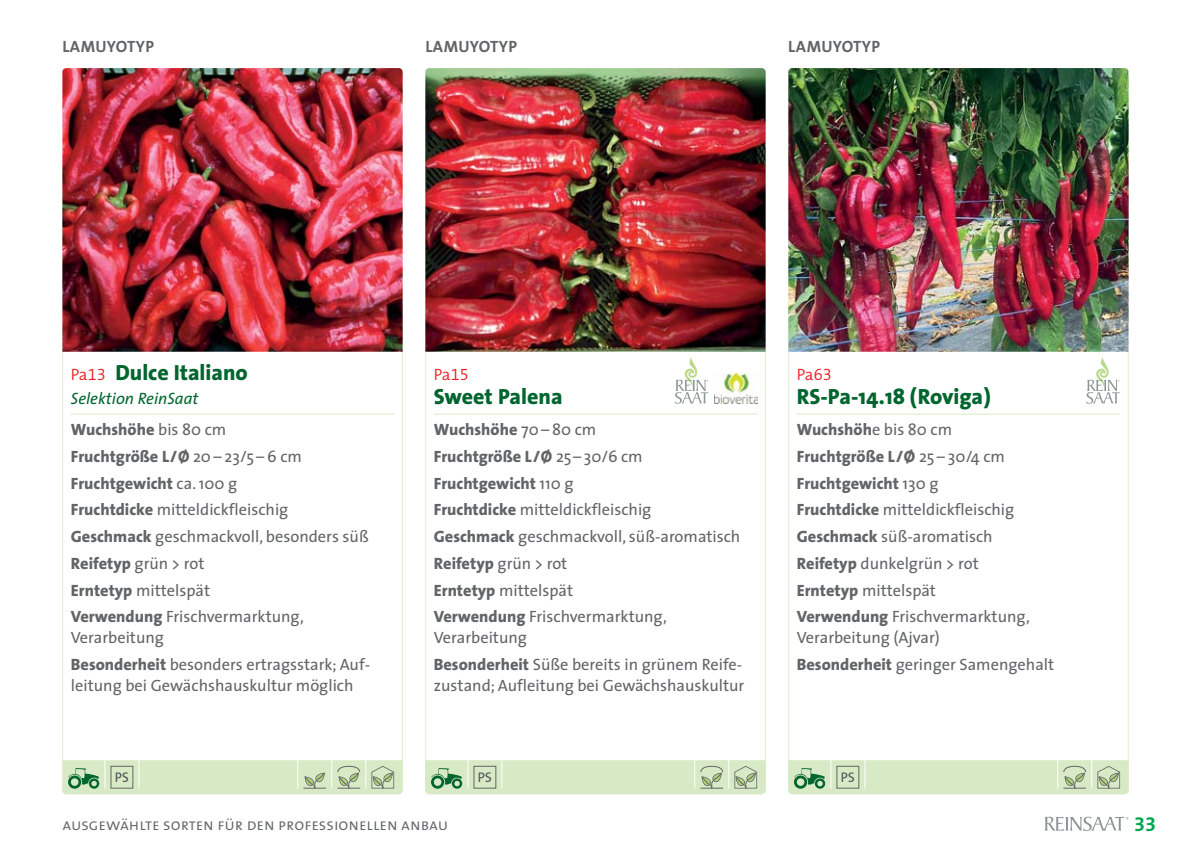
<style>
.page{position:relative;width:1191px;height:868px;background:#fff}
.page>*{position:absolute;margin:0;border:0;box-sizing:border-box;transform-origin:0 0}
.t1{font:800 22px "The Sans";color:#00652e}
.t2{font:20px "The Sans Bold Expert";color:#00a650}
.t3{font:16.4px/26.6px "The Sans";color:#636466}
.t4{font:16.4px "The Sans Semi Light Caps";color:#636466}
.t5{font:italic 16.4px/31.8px "The Sans";color:#00652e}
.t6{font:700 16.4px "The Sans";letter-spacing:.02em;color:#636466}
.t7{font:300 16.4px "The Mix";color:#ed1c24}
.s1{font-family:"The Mix";font-weight:300;font-size:16.4px;color:#ed1c24}
.s2{font-family:"The Mix Semi Light Expert";font-weight:400;font-size:16.4px;color:#ed1c24}
.s3{font-weight:800;font-style:normal;color:#636466}
.s4{font-style:normal;color:#636466}
.s5{font-weight:800}
.s6{font-family:"The Mix Semi Light Expert";font-weight:400}
</style>
<div class="page">
<svg style="left:1045px;top:816px;width:83px;height:14px"></svg>
<hr style="left:71px;top:413px;width:323px;height:1px;background:#d7eac5">
<img style="left:62px;top:68px;width:341px;height:283px">
<hr style="left:434px;top:413px;width:323px;height:1px;background:#d7eac5">
<img style="left:714px;top:373px;width:43px;height:30px">
<svg style="left:675px;top:357px;width:33px;height:46px"></svg>
<img style="left:425px;top:68px;width:340px;height:283px">
<hr style="left:797px;top:413px;width:323px;height:1px;background:#d7eac5">
<svg style="left:1086px;top:357px;width:34px;height:46px"></svg>
<img style="left:788px;top:68px;width:340px;height:283px">
<svg style="left:62px;top:760px;width:341px;height:34px;background:#cde1bd"></svg>
<svg style="left:425px;top:760px;width:340px;height:34px;background:#cee2be"></svg>
<svg style="left:788px;top:760px;width:340px;height:34px;background:#cee2be"></svg>
<p class="t6" style="left:62px;top:38px;width:93px">LAMUYOTYP</p>
<p class="t6" style="left:425px;top:38px;width:93px">LAMUYOTYP</p>
<p class="t6" style="left:788px;top:38px;width:93px">LAMUYOTYP</p>
<h1 class="t1" style="left:71px;top:361px;width:178px"><span class="s1">Pa</span><span class="s2">13</span> Dulce Italiano</h1>
<p class="t5" style="left:71px;top:381px;width:157px">Selektion ReinSaat<br><span class="s3">Wuchshöhe</span> <span class="s4">bis 80 cm</span></p>
<p class="t3" style="left:71px;top:445px;width:299px"><span class="s5">Fruchtgröße L/Ø</span> 20 – 23/5 – 6 cm<br><span class="s5">Fruchtgewicht</span> ca. 100 g<br><span class="s5">Fruchtdicke</span> mitteldickfleischig<br><span class="s5">Geschmack</span> geschmackvoll, besonders süß<br><span class="s5">Reifetyp</span> grün &gt; rot<br><span class="s5">Erntetyp</span> mittelspät<br><span class="s5">Verwendung</span> Frischvermarktung,</p>
<p class="t3" style="left:71px;top:626px;width:301px">Verarbeitung<br><span class="s5">Besonderheit</span> besonders ertragsstark; Auf -</p>
<p class="t3" style="left:71px;top:673px;width:284px">leitung bei Gewächshauskultur möglich</p>
<p class="t7" style="left:434px;top:360px;width:36px">Pa<span class="s6">15</span></p>
<h1 class="t1" style="left:434px;top:385px;width:130px">Sweet Palena</h1>
<p class="t3" style="left:434px;top:418px;width:308px"><span class="s5">Wuchshöhe</span> 70 – 80 cm<br><span class="s5">Fruchtgröße L/Ø</span> 25– 30/6 cm<br><span class="s5">Fruchtgewicht</span> 110 g<br><span class="s5">Fruchtdicke</span> mitteldickfleischig<br><span class="s5">Geschmack</span> geschmackvoll, süß-aromatisch<br><span class="s5">Reifetyp</span> grün &gt; rot<br><span class="s5">Erntetyp</span> mittelspät<br><span class="s5">Verwendung</span> Frischvermarktung,</p>
<p class="t3" style="left:434px;top:626px;width:310px">Verarbeitung<br><span class="s5">Besonderheit</span> Süße bereits in grünem Reife-</p>
<p class="t3" style="left:434px;top:673px;width:312px">zustand; Aufleitung bei Gewächshauskultur</p>
<p class="t7" style="left:797px;top:360px;width:36px">Pa<span class="s6">63</span></p>
<h1 class="t1" style="left:797px;top:385px;width:196px">RS-Pa-14.18 (Roviga)</h1>
<p class="t3" style="left:797px;top:418px;width:234px"><span class="s5">Wuchshöh</span>e bis 80 cm<br><span class="s5">Fruchtgröße L/Ø</span> 25 – 30/4 cm<br><span class="s5">Fruchtgewicht</span> 130 g<br><span class="s5">Fruchtdicke</span> mitteldickfleischig<br><span class="s5">Geschmack</span> süß-aromatisch<br><span class="s5">Reifetyp</span> dunkelgrün &gt; rot<br><span class="s5">Erntetyp</span> mittelspät<br><span class="s5">Verwendung</span> Frischvermarktung,</p>
<p class="t3" style="left:797px;top:626px;width:259px">Verarbeitung (Ajvar)<br><span class="s5">Besonderheit</span> geringer Samengehalt</p>
<p class="t4" style="left:62px;top:815px;width:387px">ausgewählte sorten für den professionellen anbau</p>
<p class="t2" style="left:1134px;top:811px;width:23px">33</p>
</div>
